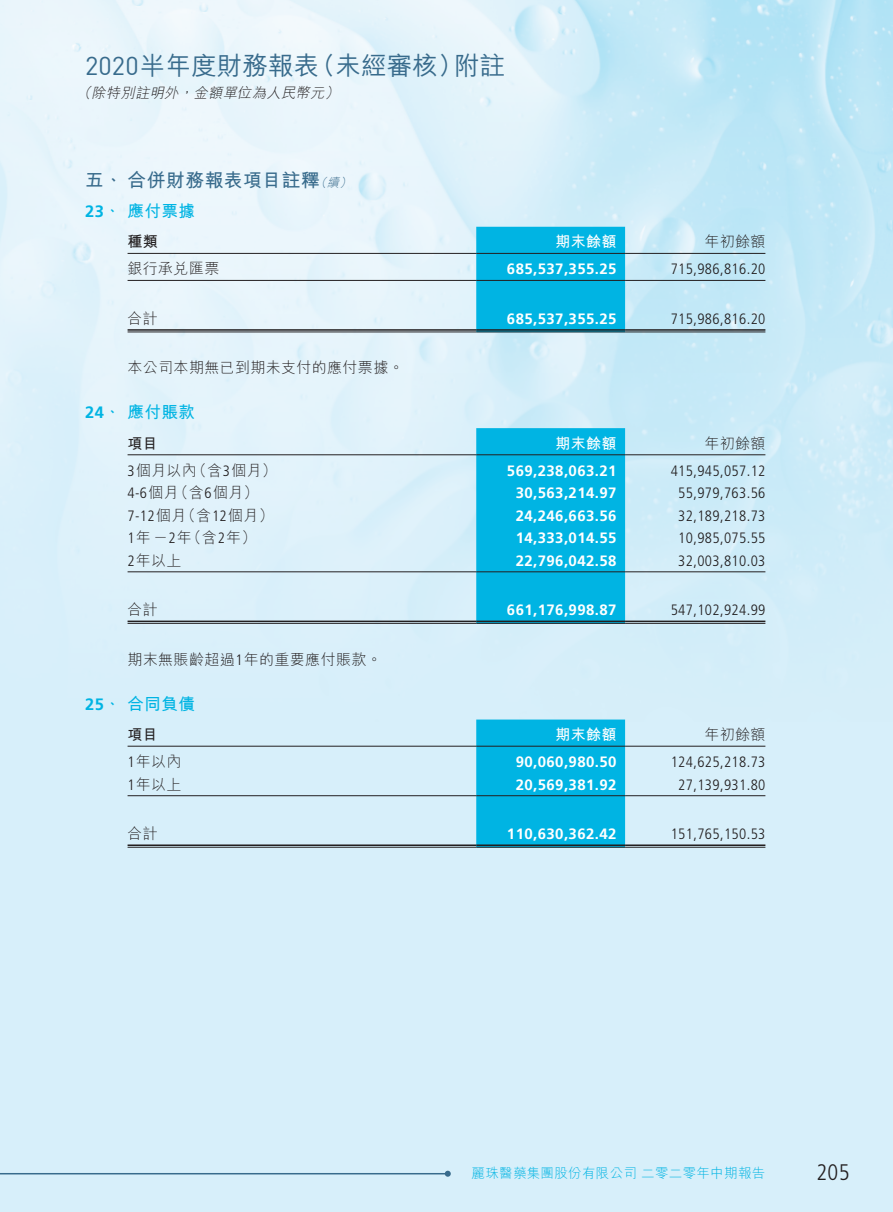
<style>
.page{position:relative;width:893px;height:1212px;background:#fff}
.page>*{position:absolute;margin:0;border:0;box-sizing:border-box;transform-origin:0 0}
.t1{font:500 25.5px "M Hei HK";letter-spacing:.005em;color:#386b8c}
.t2{font:300 condensed 22.5px "Frutiger LT Std";color:#231f20}
.t3{font:700 18.75px "M Hei HK";letter-spacing:.03em;color:#386b8c}
.t4{font:700 16.5px "M Hei HK";letter-spacing:.03em;color:#00b4e3}
.t5{font:300 condensed 15px "Frutiger LT Std";letter-spacing:.025em;color:#231f20}
.t6{font:700 15px "Frutiger LT Std";letter-spacing:.03em;color:#fff}
.t7{font:300 15px "M Hei HK";letter-spacing:.025em;color:#231f20}
.t8{font:700 15px "M Hei HK";letter-spacing:.03em;color:#fff}
.t9{font:700 15px "M Hei HK";color:#231f20}
.t10{font:italic 300 14.25px "M Hei HK";color:#231f20}
.t11{font:300 13.5px "M Hei HK";letter-spacing:.025em;color:#00b4e3}
.s1{font-family:"DIN";font-weight:400}
.s2{font-weight:300;font-style:italic;font-size:12px}
.s3{font-family:"Frutiger LT Std"}
.s4{font-family:"Frutiger LT Std";font-stretch:condensed}
</style>
<div class="page">
<img style="left:0;top:0;width:893px;height:1212px">
<hr style="left:0;top:1173px;width:448px;height:1px;background:#386b8c">
<svg style="left:445px;top:1171px;width:6px;height:6px"></svg>
<div style="left:476px;top:227px;width:149px;height:105px;background:#00b4e3"></div>
<hr style="left:128px;top:253px;width:348px;height:1px;background:#231f20">
<hr style="left:476px;top:253px;width:149px;height:1px;background:#231f20">
<hr style="left:625px;top:253px;width:140px;height:1px;background:#231f20">
<hr style="left:128px;top:280px;width:348px;height:1px;background:#231f20">
<hr style="left:476px;top:280px;width:149px;height:1px;background:#231f20">
<hr style="left:625px;top:280px;width:140px;height:1px;background:#231f20">
<hr style="left:128px;top:329px;width:348px;height:2px;background:#231f20">
<hr style="left:128px;top:332px;width:348px;height:1px;background:#231f20">
<hr style="left:476px;top:329px;width:149px;height:2px;background:#231f20">
<hr style="left:476px;top:332px;width:149px;height:1px;background:#231f20">
<hr style="left:625px;top:329px;width:140px;height:2px;background:#231f20">
<hr style="left:625px;top:332px;width:140px;height:1px;background:#231f20">
<div style="left:476px;top:428px;width:149px;height:195px;background:#00b4e3"></div>
<hr style="left:128px;top:454px;width:348px;height:1px;background:#231f20">
<hr style="left:476px;top:454px;width:149px;height:1px;background:#231f20">
<hr style="left:625px;top:454px;width:140px;height:1px;background:#231f20">
<hr style="left:128px;top:571px;width:348px;height:1px;background:#231f20">
<hr style="left:476px;top:571px;width:149px;height:1px;background:#231f20">
<hr style="left:625px;top:571px;width:140px;height:1px;background:#231f20">
<hr style="left:128px;top:621px;width:348px;height:1px;background:#231f20">
<hr style="left:128px;top:623px;width:348px;height:1px;background:#231f20">
<hr style="left:476px;top:621px;width:149px;height:1px;background:#231f20">
<hr style="left:476px;top:623px;width:149px;height:1px;background:#231f20">
<hr style="left:625px;top:621px;width:140px;height:1px;background:#231f20">
<hr style="left:625px;top:623px;width:140px;height:1px;background:#231f20">
<div style="left:476px;top:719px;width:149px;height:128px;background:#00b4e3"></div>
<hr style="left:128px;top:746px;width:348px;height:1px;background:#231f20">
<hr style="left:476px;top:746px;width:149px;height:1px;background:#231f20">
<hr style="left:625px;top:746px;width:140px;height:1px;background:#231f20">
<hr style="left:128px;top:795px;width:348px;height:1px;background:#231f20">
<hr style="left:476px;top:795px;width:149px;height:1px;background:#231f20">
<hr style="left:625px;top:795px;width:140px;height:1px;background:#231f20">
<hr style="left:128px;top:844px;width:348px;height:2px;background:#231f20">
<hr style="left:128px;top:847px;width:348px;height:1px;background:#231f20">
<hr style="left:476px;top:844px;width:149px;height:2px;background:#231f20">
<hr style="left:476px;top:847px;width:149px;height:1px;background:#231f20">
<hr style="left:625px;top:844px;width:140px;height:2px;background:#231f20">
<hr style="left:625px;top:847px;width:140px;height:1px;background:#231f20">
<h1 class="t1" style="left:85px;top:47px;width:422px"><span class="s1">2020</span>半年度財務報表（未經審核）附註</h1>
<p class="t10" style="left:77px;top:85px;width:267px">（除特別註明外，金額單位為人民幣元）</p>
<p class="t3" style="left:85px;top:166px;width:270px">五、合併財務報表項目註釋<span class="s2">（續）</span></p>
<p class="t4" style="left:85px;top:199px;width:111px"><span class="s3">23</span>、應付票據</p>
<p class="t9" style="left:128px;top:231px;width:32px">種類</p>
<p class="t8" style="left:555px;top:231px;width:63px">期末餘額</p>
<p class="t7" style="left:704px;top:234px;width:63px">年初餘額</p>
<p class="t7" style="left:128px;top:261px;width:93px">銀行承兌匯票</p>
<p class="t6" style="left:507px;top:260px;width:111px">685,537,355.25</p>
<p class="t5" style="left:671px;top:261px;width:96px">715,986,816.20</p>
<p class="t7" style="left:128px;top:311px;width:32px">合計</p>
<p class="t6" style="left:507px;top:310px;width:111px">685,537,355.25</p>
<p class="t5" style="left:671px;top:310px;width:96px">715,986,816.20</p>
<p class="t7" style="left:128px;top:360px;width:278px">本公司本期無已到期未支付的應付票據。</p>
<p class="t4" style="left:85px;top:400px;width:111px"><span class="s3">24</span>、應付賬款</p>
<p class="t9" style="left:128px;top:432px;width:32px">項目</p>
<p class="t8" style="left:555px;top:432px;width:63px">期末餘額</p>
<p class="t7" style="left:704px;top:436px;width:63px">年初餘額</p>
<p class="t7" style="left:128px;top:463px;width:151px"><span class="s4">3</span>個月以內（含<span class="s4">3</span>個月）</p>
<p class="t6" style="left:507px;top:462px;width:111px">569,238,063.21</p>
<p class="t5" style="left:671px;top:462px;width:96px">415,945,057.12</p>
<p class="t7" style="left:128px;top:485px;width:132px"><span class="s4">4-6</span>個月（含<span class="s4">6</span>個月）</p>
<p class="t6" style="left:516px;top:484px;width:102px">30,563,214.97</p>
<p class="t5" style="left:678px;top:484px;width:89px">55,979,763.56</p>
<p class="t7" style="left:128px;top:508px;width:148px"><span class="s4">7-12</span>個月（含<span class="s4">12</span>個月）</p>
<p class="t6" style="left:516px;top:507px;width:102px">24,246,663.56</p>
<p class="t5" style="left:678px;top:507px;width:89px">32,189,218.73</p>
<p class="t7" style="left:128px;top:530px;width:130px"><span class="s4">1</span>年－<span class="s4">2</span>年（含<span class="s4">2</span>年）</p>
<p class="t6" style="left:516px;top:529px;width:102px">14,333,014.55</p>
<p class="t5" style="left:678px;top:529px;width:89px">10,985,075.55</p>
<p class="t7" style="left:128px;top:553px;width:56px"><span class="s4">2</span>年以上</p>
<p class="t6" style="left:516px;top:552px;width:102px">22,796,042.58</p>
<p class="t5" style="left:678px;top:552px;width:89px">32,003,810.03</p>
<p class="t7" style="left:128px;top:602px;width:32px">合計</p>
<p class="t6" style="left:507px;top:601px;width:111px">661,176,998.87</p>
<p class="t5" style="left:671px;top:602px;width:96px">547,102,924.99</p>
<p class="t7" style="left:128px;top:652px;width:256px">期末無賬齡超過<span class="s4">1</span>年的重要應付賬款。</p>
<p class="t4" style="left:85px;top:692px;width:111px"><span class="s3">25</span>、合同負債</p>
<p class="t9" style="left:128px;top:724px;width:32px">項目</p>
<p class="t8" style="left:555px;top:724px;width:63px">期末餘額</p>
<p class="t7" style="left:704px;top:727px;width:63px">年初餘額</p>
<p class="t7" style="left:128px;top:754px;width:56px"><span class="s4">1</span>年以內</p>
<p class="t6" style="left:516px;top:753px;width:102px">90,060,980.50</p>
<p class="t5" style="left:671px;top:753px;width:96px">124,625,218.73</p>
<p class="t7" style="left:128px;top:776px;width:56px"><span class="s4">1</span>年以上</p>
<p class="t6" style="left:516px;top:776px;width:102px">20,569,381.92</p>
<p class="t5" style="left:678px;top:776px;width:89px">27,139,931.80</p>
<p class="t7" style="left:128px;top:826px;width:32px">合計</p>
<p class="t6" style="left:507px;top:825px;width:111px">110,630,362.42</p>
<p class="t5" style="left:671px;top:825px;width:96px">151,765,150.53</p>
<p class="t11" style="left:471px;top:1166px;width:295px">麗珠醫藥集團股份有限公司二零二零年中期報告</p>
<p class="t2" style="left:816px;top:1159px;width:35px">205</p>
</div>
